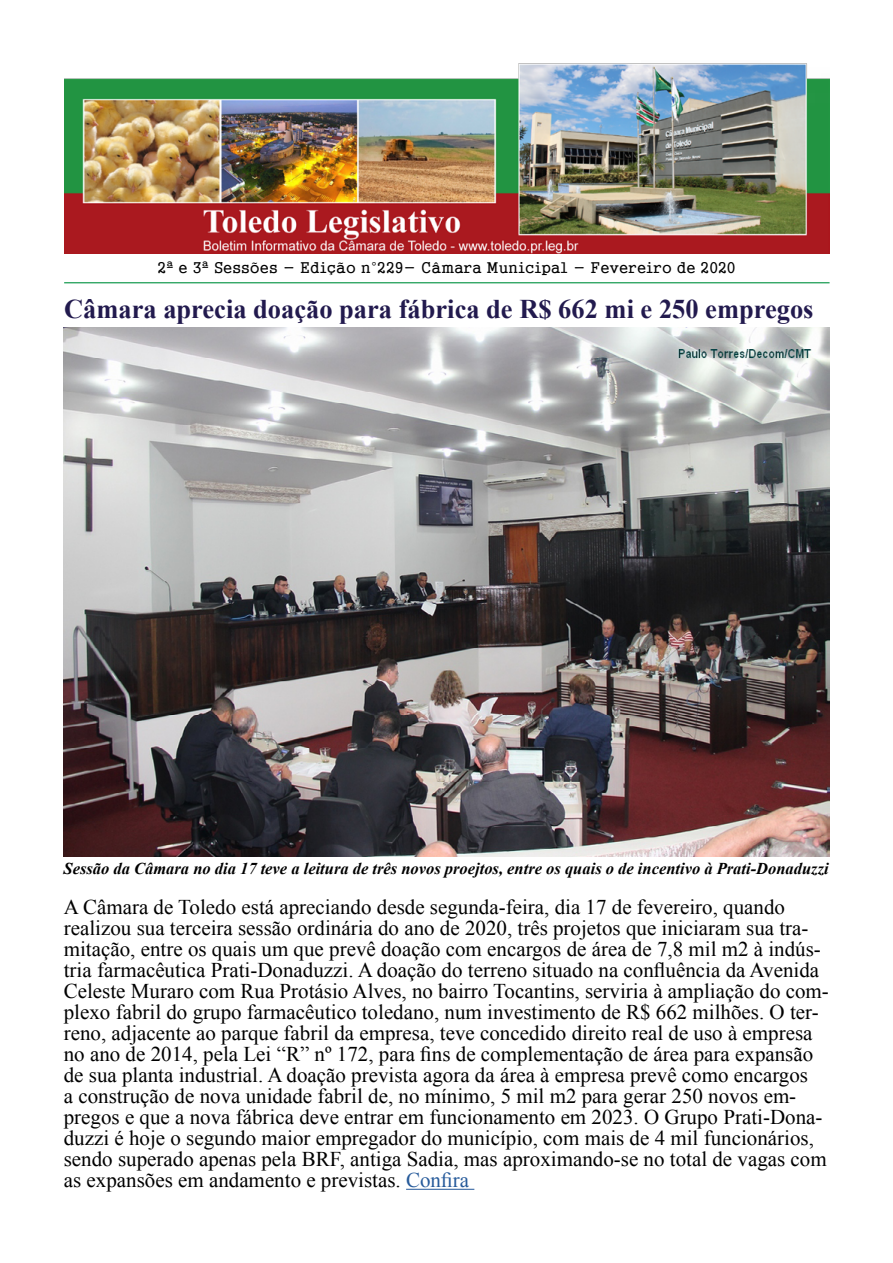
<style>
.page{position:relative;width:893px;height:1263px;background:#fff}
.page>*{position:absolute;margin:0;border:0;box-sizing:border-box;transform-origin:0 0}
.t1{font:700 27px "Times New Roman";color:#221a4e}
.t2{font:21px/21px "Times New Roman";color:#000}
.t3{font:italic 700 16.5px "Times New Roman";color:#000}
.t4{font:15px "Gungsuh";color:#000}
.s1{color:#275b9b}
</style>
<div class="page">
<hr style="left:64px;top:282px;width:766px;height:1px;background:#009240">
<hr style="left:406px;top:1189px;width:68px;height:1px;background:#275b9b">
<img style="left:65px;top:63px;width:764px;height:190px">
<img style="left:64px;top:327px;width:765px;height:530px">
<p class="t4" style="left:157px;top:260px;width:580px">2ª e 3ª Sessões - Edição n°229- Câmara Municipal - Fevereiro de 2020</p>
<p class="t1" style="left:64px;top:289px;width:751px">Câmara aprecia doação para fábrica de R$ 662 mi e 250 empregos</p>
<p class="t3" style="left:64px;top:857px;width:767px">Sessão da Câmara no dia 17 teve a leitura de três novos proejtos, entre os quais o de incentivo à Prati-Donaduzzi</p>
<p class="t2" style="left:64px;top:896px;width:767px">A Câmara de Toledo está apreciando desde segunda-feira, dia 17 de fevereiro, quando realizou sua terceira sessão ordinária do ano de 2020, três projetos que iniciaram sua tra&shy;mitação, entre os quais um que prevê doação com encargos de área de 7,8 mil m2 à indús&shy;tria farmacêutica Prati-Donaduzzi. A doação do terreno situado na confluência da Avenida Celeste Muraro com Rua Protásio Alves, no bairro Tocantins, serviria à ampliação do com&shy;plexo fabril do grupo farmacêutico toledano, num investimento de R$ 662 milhões. O ter&shy;reno, adjacente ao parque fabril da empresa, teve concedido direito real de uso à empresa no ano de 2014, pela Lei “R” nº 172, para fins de complementação de área para expansão de sua planta industrial. A doação prevista agora da área à empresa prevê como encargos<br>a construção de nova unidade fabril de, no mínimo, 5 mil m2 para gerar 250 novos em&shy;pregos e que a nova fábrica deve entrar em funcionamento em 2023. O Grupo Prati-Dona&shy;duzzi é hoje o segundo maior empregador do município, com mais de 4 mil funcionários, sendo superado apenas pela BRF, antiga Sadia, mas aproximando-se no total de vagas com as expansões em andamento e previstas. <span class="s1">Confira</span></p>
</div>
